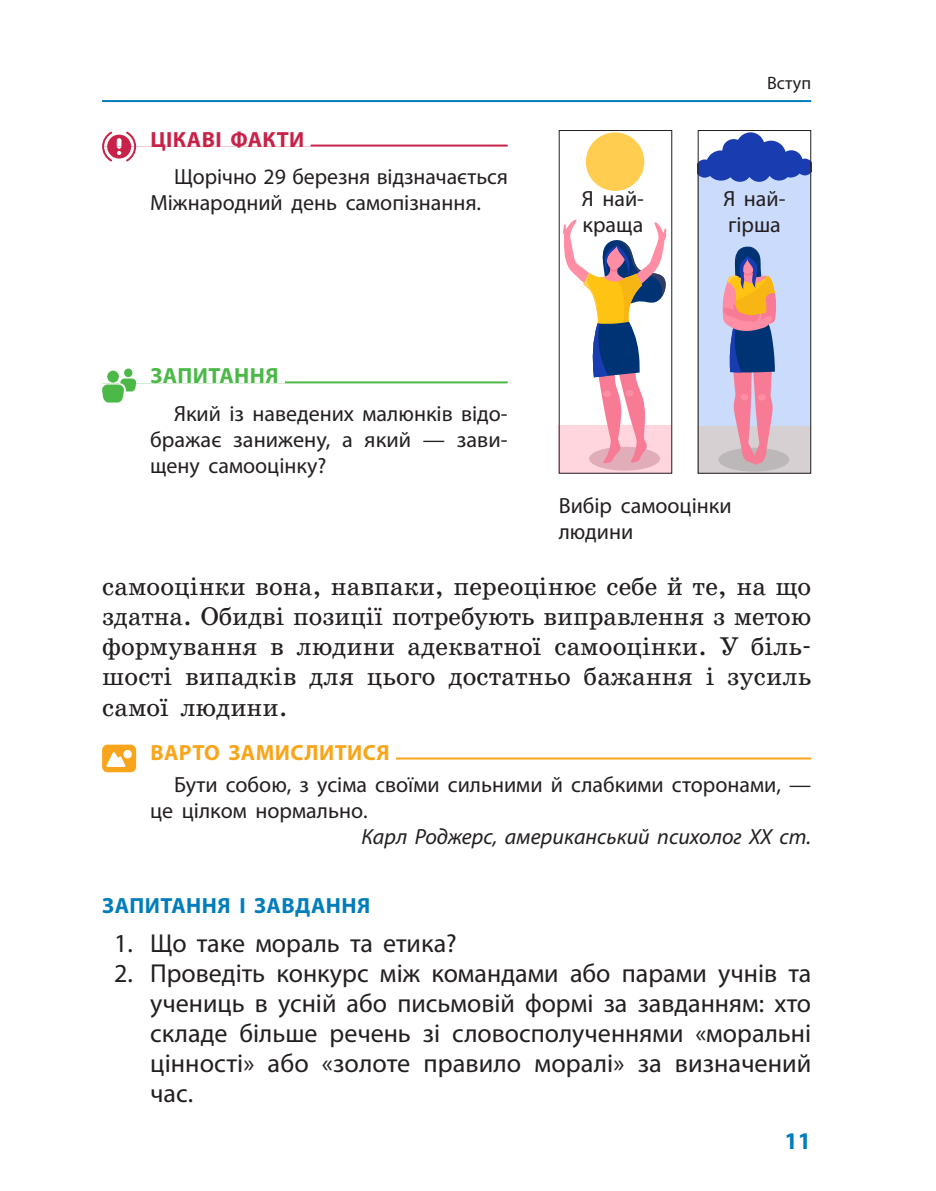
<style>
.page{position:relative;width:936px;height:1191px;background:#fff}
.page>*{position:absolute;margin:0;border:0;box-sizing:border-box;transform-origin:0 0}
.t1{font:26px/30px "Myriad Pro";letter-spacing:.005em;color:#231f20;text-align:justify}
.t2{font:26px/30px "School";color:#231f20;text-align:justify}
.t3{font:700 24px "Myriad Pro";color:#007dbc}
.t4{font:22px/26px "Myriad Pro";color:#231f20}
.t5{font:italic 22px "Myriad Pro";color:#231f20}
.t6{font:700 22px "Myriad Pro";letter-spacing:.02em;color:#007dbc}
.t7{font:700 22px "Myriad Pro";letter-spacing:.02em;color:#f9a51b}
.t8{font:700 22px "Myriad Pro";letter-spacing:.02em;color:#c82249}
.t9{font:700 22px "Myriad Pro";letter-spacing:.02em;color:#4cb848}
.t10{font:18px "Myriad Pro";letter-spacing:.01em;color:#231f20}
</style>
<div class="page">
<hr style="left:102px;top:100px;width:709px;height:2px;background:#007dbc">
<hr style="left:102px;top:757px;width:709px;height:2px;background:#f9a51b">
<div style="left:71px;top:745px;width:325px;height:16px;background:#fff"></div>
<svg style="left:102px;top:744px;width:34px;height:28px"></svg>
<div style="left:558px;top:425px;width:114px;height:49px;background:#ffd6de"></div>
<div style="left:589px;top:447px;width:71px;height:23px;background:#e0adb9;border-radius:50%"></div>
<svg style="left:563px;top:220px;width:103px;height:243px"></svg>
<div style="left:585px;top:132px;width:59px;height:59px;background:#ffcd50;border-radius:50%"></div>
<div style="left:558px;top:130px;width:114px;height:344px;border:1px solid #231f20"></div>
<div style="left:697px;top:166px;width:114px;height:260px;background:#cadbfc"></div>
<div style="left:697px;top:426px;width:114px;height:48px;background:#d6d0d2"></div>
<div style="left:718px;top:448px;width:71px;height:23px;background:#bcb7b9;border-radius:50%"></div>
<svg style="left:722px;top:246px;width:54px;height:219px"></svg>
<div style="left:740px;top:394px;width:8px;height:6px;background:#ff8ea5;border-radius:50%"></div>
<div style="left:758px;top:394px;width:7px;height:6px;background:#ff8ea5;border-radius:50%"></div>
<svg style="left:699px;top:132px;width:110px;height:50px"></svg>
<div style="left:697px;top:130px;width:114px;height:344px;border:1px solid #231f20"></div>
<hr style="left:102px;top:145px;width:405px;height:2px;background:#c82249">
<div style="left:93px;top:131px;width:217px;height:16px;background:#fff"></div>
<hr style="left:102px;top:381px;width:405px;height:2px;background:#4cb848">
<div style="left:37px;top:367px;width:248px;height:16px;background:#fff"></div>
<svg style="left:102px;top:132px;width:34px;height:29px"></svg>
<div style="left:107px;top:371px;width:12px;height:11px;background:#4cb848;border-radius:50%"></div>
<svg style="left:102px;top:378px;width:34px;height:24px"></svg>
<div style="left:124px;top:368px;width:8px;height:9px;background:#4cb848;border-radius:50%"></div>
<p class="t8" style="left:150px;top:125px;width:155px">Цікаві факти</p>
<p class="t4" style="left:150px;top:163px;width:359px;text-indent:24px">Щорічно 29 березня відзначається<br>Міжнародний день самопізнання.</p>
<p class="t10" style="left:767px;top:72px;width:46px">Вступ</p>
<p class="t4" style="left:582px;top:186px;width:64px">Я най&shy;краща</p>
<p class="t4" style="left:723px;top:186px;width:60px">Я най-- гірша</p>
<p class="t9" style="left:150px;top:362px;width:129px">Запитання</p>
<p class="t4" style="left:150px;top:400px;width:359px;text-align:justify;text-indent:24px">Який із наведених малюнків відо&shy;бражає занижену, а який — зави&shy;щену самооцінку?</p>
<p class="t4" style="left:558px;top:492px;width:174px">Вибір самооцінки людини</p>
<p class="t2" style="left:102px;top:572px;width:710px">самооцінки вона, навпаки, переоцінює себе й те, на що здатна. Обидві позиції потребують виправлення з метою формування в людини адекватної самооцінки. У біль&shy;шості випадків для цього достатньо бажання і зусиль самої людини.</p>
<p class="t7" style="left:150px;top:737px;width:240px">Варто замислитися</p>
<p class="t4" style="left:150px;top:771px;width:662px;text-indent:24px">Бути собою, з усіма своїми сильними й слабкими сторонами, — це цілком нормально.</p>
<p class="t5" style="left:361px;top:822px;width:451px">Карл Роджерс, американський психолог ХХ ст.</p>
<p class="t6" style="left:102px;top:891px;width:268px">Запитання і завдання</p>
<p class="t1" style="left:114px;top:927px;width:344px">1. Що таке мораль та етика?</p>
<p class="t1" style="left:150px;top:957px;width:662px;text-indent:-36px">2. Проведіть конкурс між командами або парами учнів та учениць в усній або письмовій формі за завданням: хто складе більше речень зі словосполученнями «моральні цінності» або «золоте правило моралі» за визначений час.</p>
<p class="t3" style="left:784px;top:1125px;width:28px">11</p>
</div>
